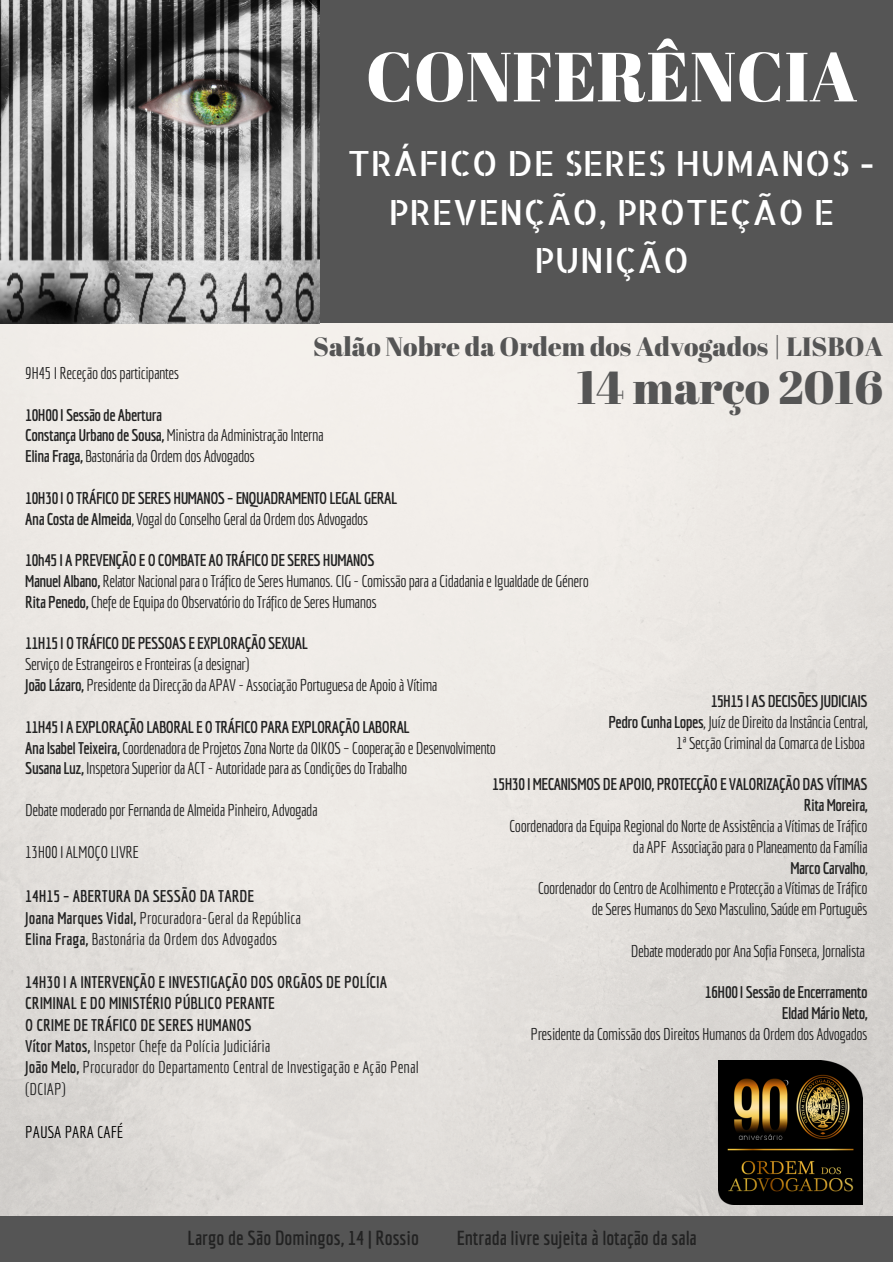
<style>
.page{position:relative;width:893px;height:1262px;background:#fff}
.page>*{position:absolute;margin:0;border:0;box-sizing:border-box;transform-origin:0 0}
.t1{font:69.45px "Abril Fatface";color:#fff}
.t2{font:46.35px "Abril Fatface";color:#555}
.t3{font:34.72px/48.4px "Allerta Stencil";color:#fff;text-align:center}
.t4{font:26.47px "Abril Fatface";color:#555}
.t5{font:700 19.88px "Economica";color:#222}
.t6{font:16.58px/20.8px "Economica";letter-spacing:-.03em;color:#222}
.t7{font:700 16.58px/21.4px "Economica";color:#222}
.t8{font:700 16.58px/20.8px "Economica";letter-spacing:-.03em;color:#222;text-align:right}
.t9{font:16.58px "Economica";color:#000}
.s1{font-weight:700}
.s2{font-weight:400}
</style>
<div class="page">
<img style="left:0;top:322px;width:892px;height:894px">
<div style="left:0;top:0;width:892px;height:322px;background:#555"></div>
<img style="left:0;top:0;width:319px;height:324px">
<div style="left:0;top:1216px;width:892px;height:46px;background:#555"></div>
<img style="left:718px;top:1061px;width:144px;height:144px">
<h1 class="t1" style="left:366px;top:28px;width:493px">CONFERÊNCIA</h1>
<h3 class="t3" style="left:348px;top:138px;width:529px">TRÁFICO DE SERES HUMANOS -<br>PREVENÇÃO, PROTEÇÃO E<br>PUNIÇÃO</h3>
<h3 class="t4" style="left:313px;top:328px;width:571px">Salão Nobre da Ordem dos Advogados | LISBOA</h3>
<h2 class="t2" style="left:577px;top:355px;width:307px">14 março 2016</h2>
<p class="t6" style="left:25px;top:362px;width:155px">9H45 I Receção dos participantes</p>
<p class="t6" style="left:25px;top:404px;width:300px"><span class="s1">10H00 I Sessão de Abertura<br>Constança Urbano de Sousa,</span> Ministra da Administração Interna<br><span class="s1">Elina Fraga,</span> Bastonária da Ordem dos Advogados</p>
<p class="t8" style="left:25px;top:487px;width:373px;text-align:left">10H30 I O TRÁFICO DE SERES HUMANOS – ENQUADRAMENTO LEGAL GERAL<br>Ana Costa de Almeida<span class="s2">, Vogal do Conselho Geral da Ordem dos Advogados</span></p>
<p class="t6" style="left:25px;top:550px;width:565px"><span class="s1">10h45 I A PREVENÇÃO E O COMBATE AO TRÁFICO DE SERES HUMANOS<br>Manuel Albano,</span> Relator Nacional para o Tráfico de Seres Humanos. CIG - Comissão para a Cidadania e Igualdade de Género<br><span class="s1">Rita Penedo,</span> Chefe de Equipa do Observatório do Tráfico de Seres Humanos</p>
<p class="t8" style="left:25px;top:633px;width:284px">11H15 I O TRÁFICO DE PESSOAS E EXPLORAÇÃO SEXUAL</p>
<p class="t6" style="left:25px;top:654px;width:414px">Serviço de Estrangeiros e Fronteiras (a designar)<br><span class="s1">João Lázaro,</span> Presidente da Direcção da APAV - Associação Portuguesa de Apoio à Vítima</p>
<p class="t6" style="left:25px;top:716px;width:472px"><span class="s1">11H45 I A EXPLORAÇÃO LABORAL E O TRÁFICO PARA EXPLORAÇÃO LABORAL<br>Ana Isabel Teixeira,</span> Coordenadora de Projetos Zona Norte da OIKOS – Cooperação e Desenvolvimento<br><span class="s1">Susana Luz,</span> Inspetora Superior da ACT - Autoridade para as Condições do Trabalho</p>
<p class="t6" style="left:25px;top:799px;width:294px">Debate moderado por Fernanda de Almeida Pinheiro, Advogada</p>
<p class="t6" style="left:25px;top:841px;width:115px">13H00 I ALMOÇO LIVRE</p>
<p class="t7" style="left:25px;top:885px;width:277px">14H15 – ABERTURA DA SESSÃO DA TARDE<br>Joana Marques Vidal, <span class="s2">Procuradora-Geral da República<br></span>Elina Fraga, <span class="s2">Bastonária da Ordem dos Advogados</span></p>
<p class="t7" style="left:25px;top:971px;width:395px">14H30 I A INTERVENÇÃO E INVESTIGAÇÃO DOS ORGÃOS DE POLÍCIA CRIMINAL E DO MINISTÉRIO PÚBLICO PERANTE<br>O CRIME DE TRÁFICO DE SERES HUMANOS<br>Vítor Matos, <span class="s2">Inspetor Chefe da Polícia Judiciária<br></span>João Melo, <span class="s2">Procurador do Departamento Central de Investigação e Ação Penal (DCIAP)</span></p>
<p class="t9" style="left:25px;top:1122px;width:99px">PAUSA PARA CAFÉ</p>
<p class="t6" style="left:608px;top:690px;width:261px;text-align:right"><span class="s1">15H15 I AS DECISÕES JUDICIAIS<br>Pedro Cunha Lopes</span>, Juíz de Direito da Instância Central,<br>1ª Secção Criminal da Comarca de Lisboa</p>
<p class="t8" style="left:492px;top:774px;width:377px">15H30 I MECANISMOS DE APOIO, PROTECÇÃO E VALORIZAÇÃO DAS VÍTIMAS<br>Rita Moreira,</p>
<p class="t6" style="left:509px;top:815px;width:360px;text-align:right">Coordenadora da Equipa Regional do Norte de Assistência a Vítimas de Tráfico da APF Associação para o Planeamento da Família<br><span class="s1">Marco Carvalho</span>,<br>Coordenador do Centro de Acolhimento e Protecção a Vítimas de Tráfico<br>de Seres Humanos do Sexo Masculino, Saúde em Português</p>
<p class="t6" style="left:630px;top:940px;width:236px">Debate moderado por Ana Sofia Fonseca, Jornalista</p>
<p class="t8" style="left:705px;top:982px;width:164px">16H00 I Sessão de Encerramento<br>Eldad Mário Neto,</p>
<p class="t6" style="left:530px;top:1023px;width:339px">Presidente da Comissão dos Direitos Humanos da Ordem dos Advogados</p>
<p class="t5" style="left:188px;top:1226px;width:233px">Largo de São Domingos, 14 | Rossio</p>
<p class="t5" style="left:456px;top:1226px;width:241px">Entrada livre sujeita à lotação da sala</p>
</div>
